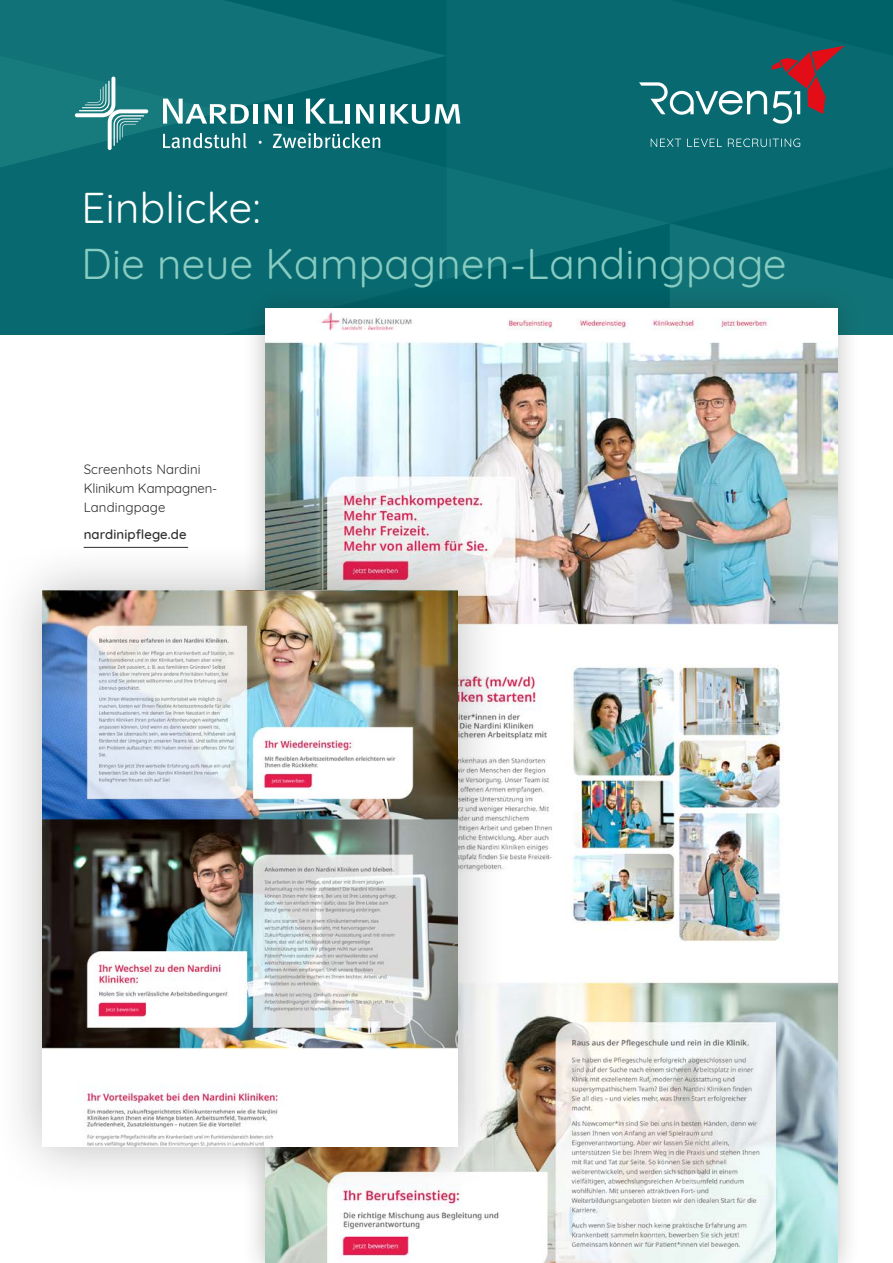
<style>
.page{position:relative;width:893px;height:1263px;background:#fff}
.page>*{position:absolute;margin:0;border:0;box-sizing:border-box;transform-origin:0 0}
.t1{font:42px "Quicksand";letter-spacing:.01em;color:#87cbc1}
.t2{font:42px "Quicksand";letter-spacing:.01em;color:#fff}
.t3{font:13.2px/18.6px "Quicksand";letter-spacing:.01em;color:#2e2d2c}
.t4{font:500 13.2px "Quicksand";letter-spacing:.01em;color:#2e2d2c}
</style>
<div class="page">
<svg style="left:0;top:0;width:446px;height:56px;background:#0c6e73"></svg>
<svg style="left:0;top:56px;width:670px;height:279px;background:#096b71"></svg>
<div style="left:670px;top:279px;width:223px;height:56px;background:#117377"></div>
<div style="left:446px;top:0;width:447px;height:279px;background:#086a70"></div>
<svg style="left:639px;top:46px;width:205px;height:78px;background:#306e73"></svg>
<svg style="left:651px;top:138px;width:149px;height:9px"></svg>
<div style="left:241px;top:285px;width:620px;height:978px;background:#1d1d1b;opacity:.3"></div>
<img style="left:265px;top:309px;width:572px;height:954px">
<div style="left:0;top:540px;width:507px;height:657px;background:#1d1d1b;opacity:.3"></div>
<img style="left:43px;top:590px;width:414px;height:557px">
<hr style="left:84px;top:547px;width:104px;height:1px;background:#2e2d2c">
<svg style="left:273px;top:133px;width:107px;height:15px"></svg>
<svg style="left:163px;top:133px;width:84px;height:15px"></svg>
<svg style="left:163px;top:99px;width:86px;height:25px"></svg>
<hr style="left:254px;top:104px;width:4px;height:20px;background:#fff">
<svg style="left:264px;top:104px;width:18px;height:20px"></svg>
<hr style="left:288px;top:104px;width:4px;height:20px;background:#fff">
<svg style="left:306px;top:99px;width:37px;height:25px"></svg>
<hr style="left:346px;top:104px;width:4px;height:20px;background:#fff">
<svg style="left:356px;top:104px;width:18px;height:20px"></svg>
<hr style="left:380px;top:104px;width:4px;height:20px;background:#fff">
<svg style="left:390px;top:104px;width:70px;height:20px"></svg>
<svg style="left:75px;top:77px;width:73px;height:73px;background:#3a8d8f"></svg>
<h1 class="t2" style="left:81px;top:176px;width:181px">Einblicke:</h1>
<h1 class="t1" style="left:81px;top:231px;width:706px">Die neue Kampagnen-Landingpage</h1>
<p class="t3" style="left:84px;top:459px;width:135px">Screenhots Nardini<br>Klinikum Kampagnen-<br>Landingpage</p>
<p class="t4" style="left:84px;top:524px;width:104px">nardinipflege.de</p>
</div>
